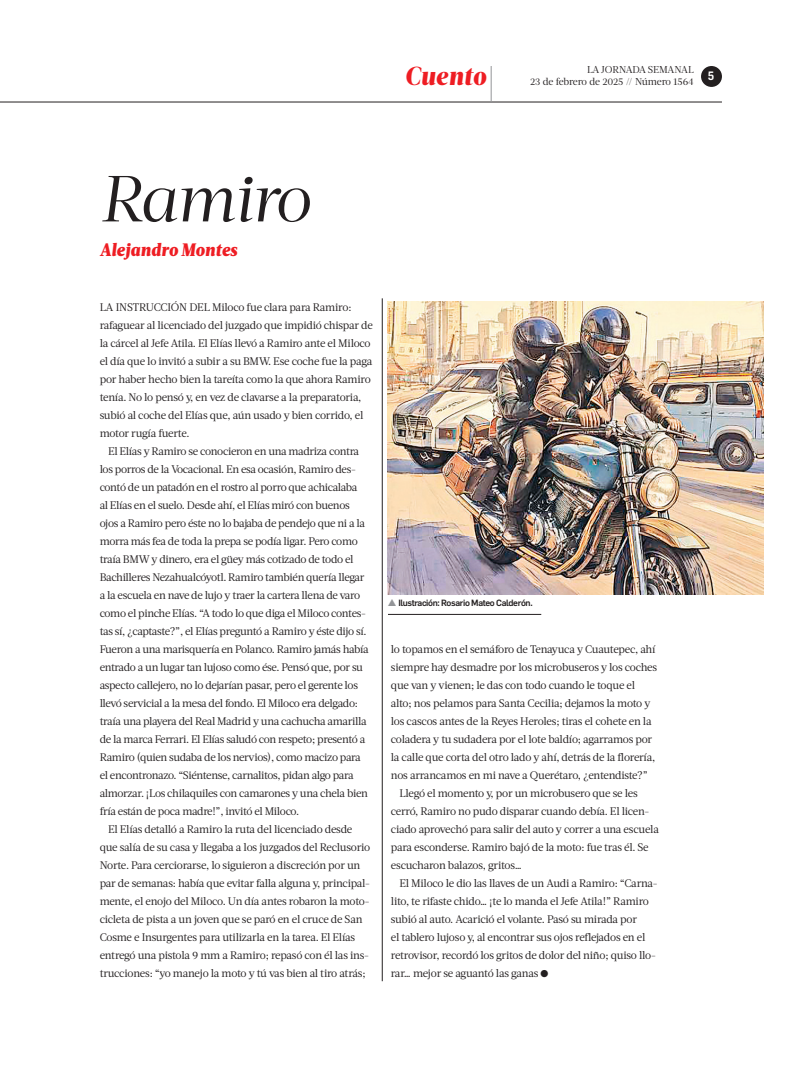
<style>
.page{position:relative;width:794px;height:1083px;background:#fff}
.page>*{position:absolute;margin:0;border:0;box-sizing:border-box;transform-origin:0 0}
.t1{font:italic 64.9px "Acta Headline";letter-spacing:-.03em;color:#231f20}
.t2{font:italic 900 26px "Acta Headline";letter-spacing:.025em;color:#ee1d23;scale:.9 1}
.t3{font:italic 900 18px "Acta";letter-spacing:.025em;color:#ee1d23;scale:.9 1}
.t4{font:600 11.9px "Flama Semicond";color:#fff}
.t5{font:11px/18px "Acta";letter-spacing:-.03em;color:#231f20}
.t6{font:10px/12px "Acta Deck";letter-spacing:-.01em;color:#231f20;text-align:right}
.t7{font:500 8.9px "Flama";letter-spacing:-.04em;color:#231f20}
.s1{color:#939598}
</style>
<div class="page">
<hr style="left:0;top:102px;width:722px;height:1px;background:#231f20">
<div style="left:701px;top:66px;width:21px;height:21px;background:#231f20;border-radius:50%"></div>
<hr style="left:382px;top:298px;width:1px;height:683px;background:#231f20">
<hr style="left:388px;top:614px;width:153px;height:1px;background:#231f20">
<hr style="left:491px;top:66px;width:1px;height:36px;background:#939598">
<img style="left:388px;top:302px;width:375px;height:292px">
<h2 class="t2" style="left:405px;top:66px;width:91px">Cuento</h2>
<p class="t6" style="left:530px;top:65px;width:165px">LA JORNADA SEMANAL<br>23 de febrero de 2025 // Número 1564</p>
<p class="t4" style="left:707px;top:71px;width:8px">5</p>
<h1 class="t1" style="left:100px;top:173px;width:212px">Ramiro</h1>
<h3 class="t3" style="left:100px;top:243px;width:154px">Alejandro Montes</h3>
<p class="t5" style="left:100px;top:299px;width:275px">LA INSTRUCCIÓN DEL Miloco fue clara para Ramiro: rafaguear al licenciado del juzgado que impidió chispar de la cárcel al Jefe Atila. El Elías llevó a Ramiro ante el Miloco el día que lo invitó a subir a su BMW. Ese coche fue la paga por haber hecho bien la tareíta como la que ahora Ramiro tenía. No lo pensó y, en vez de clavarse a la preparatoria, subió al coche del Elías que, aún usado y bien corrido, el motor rugía fuerte.</p>
<p class="t5" style="left:100px;top:443px;width:270px;text-indent:9px">El Elías y Ramiro se conocieron en una madriza contra los porros de la Vocacional. En esa ocasión, Ramiro des&shy;contó de un patadón en el rostro al porro que achicalaba<br>al Elías en el suelo. Desde ahí, el Elías miró con buenos ojos a Ramiro pero éste no lo bajaba de pendejo que ni a la morra más fea de toda la prepa se podía ligar. Pero como traía BMW y dinero, era el güey más cotizado de todo el Bachilleres Nezahualcóyotl. Ramiro también quería llegar a la escuela en nave de lujo y traer la cartera llena de varo como el pinche Elías. “A todo lo que diga el Miloco contes&shy;tas sí, ¿captaste?”, el Elías preguntó a Ramiro y éste dijo sí.<br>Fueron a una marisquería en Polanco. Ramiro jamás había entrado a un lugar tan lujoso como ése. Pensó que, por su aspecto callejero, no lo dejarían pasar, pero el gerente los llevó servicial a la mesa del fondo. El Miloco era delgado: traía una playera del Real Madrid y una cachucha amarilla de la marca Ferrari. El Elías saludó con respeto; presentó a Ramiro (quien sudaba de los nervios), como macizo para el encontronazo. “Siéntense, carnalitos, pidan algo para almorzar. ¡Los chilaquiles con camarones y una chela bien fría están de poca madre!”, invitó el Miloco.</p>
<p class="t5" style="left:100px;top:821px;width:272px;text-indent:9px">El Elías detalló a Ramiro la ruta del licenciado desde que salía de su casa y llegaba a los juzgados del Reclusorio Norte. Para cerciorarse, lo siguieron a discreción por un par de semanas: había que evitar falla alguna y, principal&shy;mente, el enojo del Miloco. Un día antes robaron la moto&shy;cicleta de pista a un joven que se paró en el cruce de San Cosme e Insurgentes para utilizarla en la tarea. El Elías entregó una pistola 9 mm a Ramiro; repasó con él las ins&shy;trucciones: “yo manejo la moto y tú vas bien al tiro atrás;</p>
<p class="t7" style="left:388px;top:599px;width:146px"><span class="s1">▲</span> Ilustración: Rosario Mateo Calderón.</p>
<p class="t5" style="left:391px;top:641px;width:266px">lo topamos en el semáforo de Tenayuca y Cuautepec, ahí</p>
<p class="t5" style="left:391px;top:659px;width:268px">siempre hay desmadre por los microbuseros y los coches</p>
<p class="t5" style="left:391px;top:677px;width:246px">que van y vienen; le das con todo cuando le toque el</p>
<p class="t5" style="left:391px;top:695px;width:261px">alto; nos pelamos para Santa Cecilia; dejamos la moto y</p>
<p class="t5" style="left:391px;top:713px;width:262px">los cascos antes de la Reyes Heroles; tiras el cohete en la</p>
<p class="t5" style="left:391px;top:731px;width:263px">coladera y tu sudadera por el lote baldío; agarramos por</p>
<p class="t5" style="left:391px;top:749px;width:266px">la calle que corta del otro lado y ahí, detrás de la florería,</p>
<p class="t5" style="left:391px;top:767px;width:259px">nos arrancamos en mi nave a Querétaro, ¿entendiste?”</p>
<p class="t5" style="left:399px;top:785px;width:240px">Llegó el momento y, por un microbusero que se les</p>
<p class="t5" style="left:391px;top:803px;width:260px">cerró, Ramiro no pudo disparar cuando debía. El licen-</p>
<p class="t5" style="left:391px;top:821px;width:269px">ciado aprovechó para salir del auto y correr a una escuela</p>
<p class="t5" style="left:391px;top:839px;width:259px">para esconderse. Ramiro bajó de la moto: fue tras él. Se</p>
<p class="t5" style="left:391px;top:857px;width:132px">escucharon balazos, gritos…</p>
<p class="t5" style="left:399px;top:875px;width:260px">El Miloco le dio las llaves de un Audi a Ramiro: “Carna-</p>
<p class="t5" style="left:391px;top:893px;width:259px">lito, te rifaste chido… ¡te lo manda el Jefe Atila!” Ramiro</p>
<p class="t5" style="left:391px;top:911px;width:248px">subió al auto. Acarició el volante. Pasó su mirada por</p>
<p class="t5" style="left:391px;top:929px;width:256px">el tablero lujoso y, al encontrar sus ojos reflejados en el</p>
<p class="t5" style="left:391px;top:947px;width:266px">retrovisor, recordó los gritos de dolor del niño; quiso llo-</p>
<p class="t5" style="left:391px;top:965px;width:159px">rar… mejor se aguantó las ganas ●</p>
</div>
